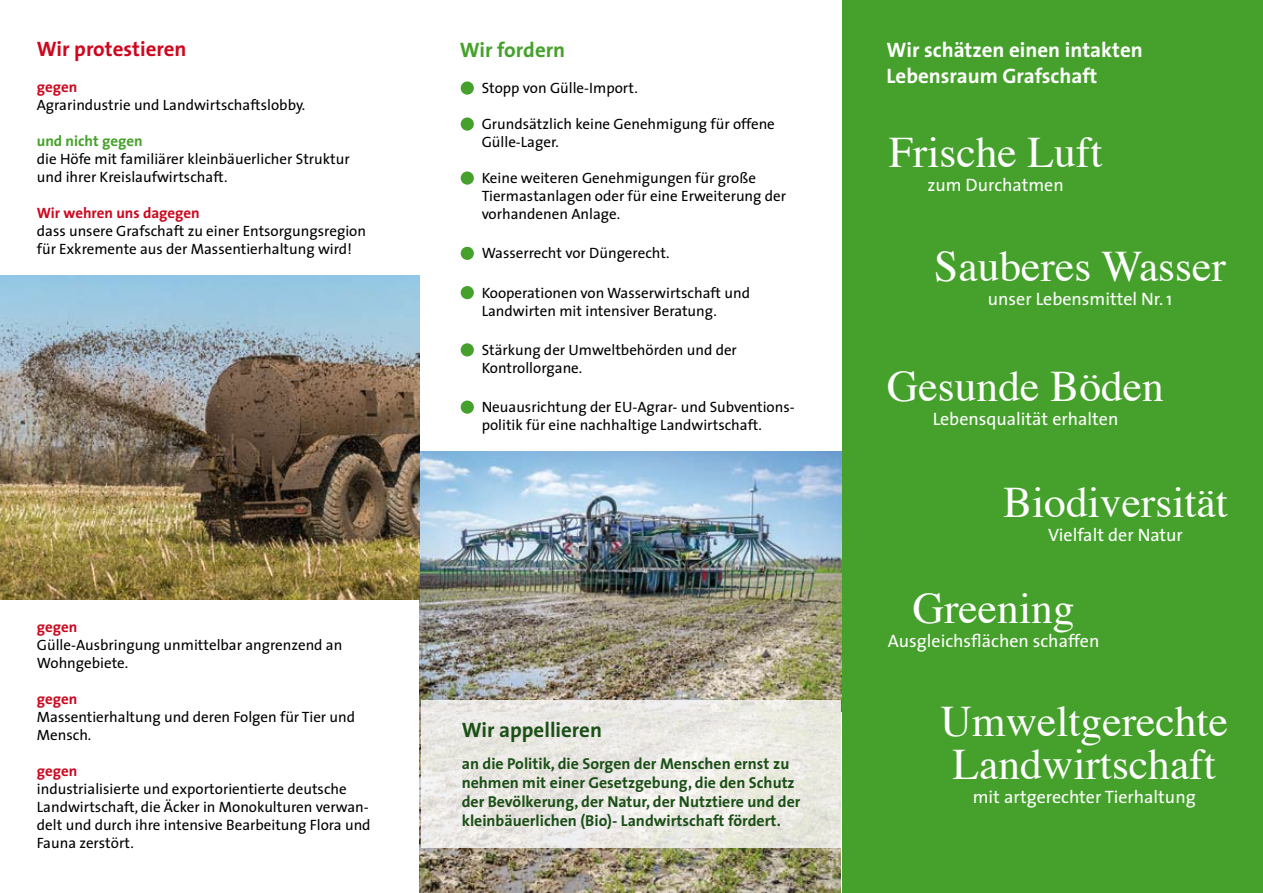
<style>
.page{position:relative;width:1263px;height:893px;background:#fff}
.page>*{position:absolute;margin:0;border:0;box-sizing:border-box;transform-origin:0 0}
.t1{font:43.5px/43.5px "Times";color:#fff}
.t2{font:700 21px/25.2px "The Sans";color:#fff}
.t3{font:700 21px "The Sans";color:#cd071e}
.t4{font:700 21px "The Sans";color:#1b4f17}
.t5{font:700 21px "The Sans";color:#45a12b}
.t6{font:18px "The Sans";color:#fff}
.t7{font:700 15.9px/19px "The Sans";color:#1b4f17}
.t8{font:15px/18px "The Sans";color:#000}
.t9{font:700 15px "The Sans";color:#cd071e}
.t10{font:700 15px "The Sans";color:#45a12b}
</style>
<div class="page">
<img style="left:420px;top:452px;width:422px;height:441px">
<img style="left:0;top:276px;width:419px;height:324px">
<div style="left:842px;top:0;width:421px;height:893px;background:#45a12b"></div>
<div style="left:461px;top:81px;width:13px;height:14px;background:#45a12b;border-radius:50%"></div>
<div style="left:461px;top:117px;width:13px;height:14px;background:#45a12b;border-radius:50%"></div>
<div style="left:461px;top:171px;width:13px;height:14px;background:#45a12b;border-radius:50%"></div>
<div style="left:461px;top:247px;width:13px;height:13px;background:#45a12b;border-radius:50%"></div>
<div style="left:461px;top:286px;width:13px;height:13px;background:#45a12b;border-radius:50%"></div>
<div style="left:461px;top:343px;width:13px;height:13px;background:#45a12b;border-radius:50%"></div>
<div style="left:461px;top:401px;width:13px;height:13px;background:#45a12b;border-radius:50%"></div>
<svg style="left:421px;top:700px;width:420px;height:148px;fill:#ebe9e3"></svg>
<h2 class="t3" style="left:37px;top:31px;width:151px">Wir protestieren</h2>
<p class="t9" style="left:37px;top:74px;width:42px">gegen</p>
<p class="t8" style="left:37px;top:95px;width:270px">Agrarindustrie und Landwirtschaftslobby.</p>
<p class="t10" style="left:37px;top:128px;width:107px">und nicht gegen</p>
<p class="t8" style="left:37px;top:149px;width:314px">die Höfe mit familiärer kleinbäuerlicher Struktur und ihrer Kreislaufwirtschaft.</p>
<p class="t9" style="left:37px;top:200px;width:164px">Wir wehren uns dagegen</p>
<p class="t8" style="left:37px;top:221px;width:331px">dass unsere Grafschaft zu einer Entsorgungsregion für Exkremente aus der Massentierhaltung wird!</p>
<p class="t9" style="left:37px;top:614px;width:42px">gegen</p>
<p class="t8" style="left:37px;top:635px;width:307px">Gülle-Ausbringung unmittelbar angrenzend an<br>Wohngebiete.</p>
<p class="t9" style="left:37px;top:686px;width:42px">gegen</p>
<p class="t8" style="left:37px;top:707px;width:320px">Massentierhaltung und deren Folgen für Tier und<br>Mensch.</p>
<p class="t9" style="left:37px;top:758px;width:42px">gegen</p>
<p class="t8" style="left:37px;top:779px;width:335px">industrialisierte und exportorientierte deutsche Landwirtschaft, die Äcker in Monokulturen verwan&shy;delt und durch ihre intensive Bearbeitung Flora und Fauna zerstört.</p>
<h2 class="t5" style="left:460px;top:32px;width:107px">Wir fordern</h2>
<h2 class="t2" style="left:887px;top:37px;width:258px">Wir schätzen einen intakten<br>Lebensraum Grafschaft</h2>
<p class="t8" style="left:482px;top:79px;width:158px">Stopp von Gülle-Import.</p>
<p class="t8" style="left:482px;top:115px;width:295px">Grundsätzlich keine Genehmigung für offene<br>Gülle-Lager.</p>
<p class="t8" style="left:482px;top:169px;width:306px">Keine weiteren Genehmigungen für große<br>Tiermastanlagen oder für eine Erweiterung der vorhandenen Anlage.</p>
<p class="t8" style="left:482px;top:244px;width:189px">Wasserrecht vor Düngerecht.</p>
<p class="t8" style="left:482px;top:283px;width:270px">Kooperationen von Wasserwirtschaft und<br>Landwirten mit intensiver Beratung.</p>
<p class="t8" style="left:482px;top:340px;width:257px">Stärkung der Umweltbehörden und der<br>Kontrollorgane.</p>
<p class="t8" style="left:482px;top:398px;width:315px">Neuausrichtung der EU-Agrar- und Subventions&shy;politik für eine nachhaltige Landwirtschaft.</p>
<h1 class="t1" style="left:889px;top:127px;width:215px">Frische Luft</h1>
<p class="t6" style="left:927px;top:170px;width:138px">zum Durchatmen</p>
<h1 class="t1" style="left:934px;top:240px;width:293px">Sauberes Wasser</h1>
<p class="t6" style="left:988px;top:283px;width:186px">unser Lebensmittel Nr. 1</p>
<h1 class="t1" style="left:887px;top:360px;width:278px">Gesunde Böden</h1>
<p class="t6" style="left:933px;top:403px;width:187px">Lebensqualität erhalten</p>
<h1 class="t1" style="left:1003px;top:477px;width:226px">Biodiversität</h1>
<p class="t6" style="left:1048px;top:520px;width:136px">Vielfalt der Natur</p>
<h2 class="t4" style="left:462px;top:712px;width:142px">Wir appellieren</h2>
<p class="t7" style="left:462px;top:753px;width:340px">an die Politik, die Sorgen der Menschen ernst zu nehmen mit einer Gesetzgebung, die den Schutz der Bevölkerung, der Natur, der Nutztiere und der kleinbäuerlichen (Bio)- Landwirtschaft fördert.</p>
<h1 class="t1" style="left:913px;top:583px;width:163px">Greening</h1>
<p class="t6" style="left:888px;top:626px;width:213px">Ausgleichsflächen schaffen</p>
<h1 class="t1" style="left:940px;top:696px;width:289px">Umweltgerechte<br>Landwirtschaft</h1>
<p class="t6" style="left:973px;top:782px;width:224px">mit artgerechter Tierhaltung</p>
</div>
